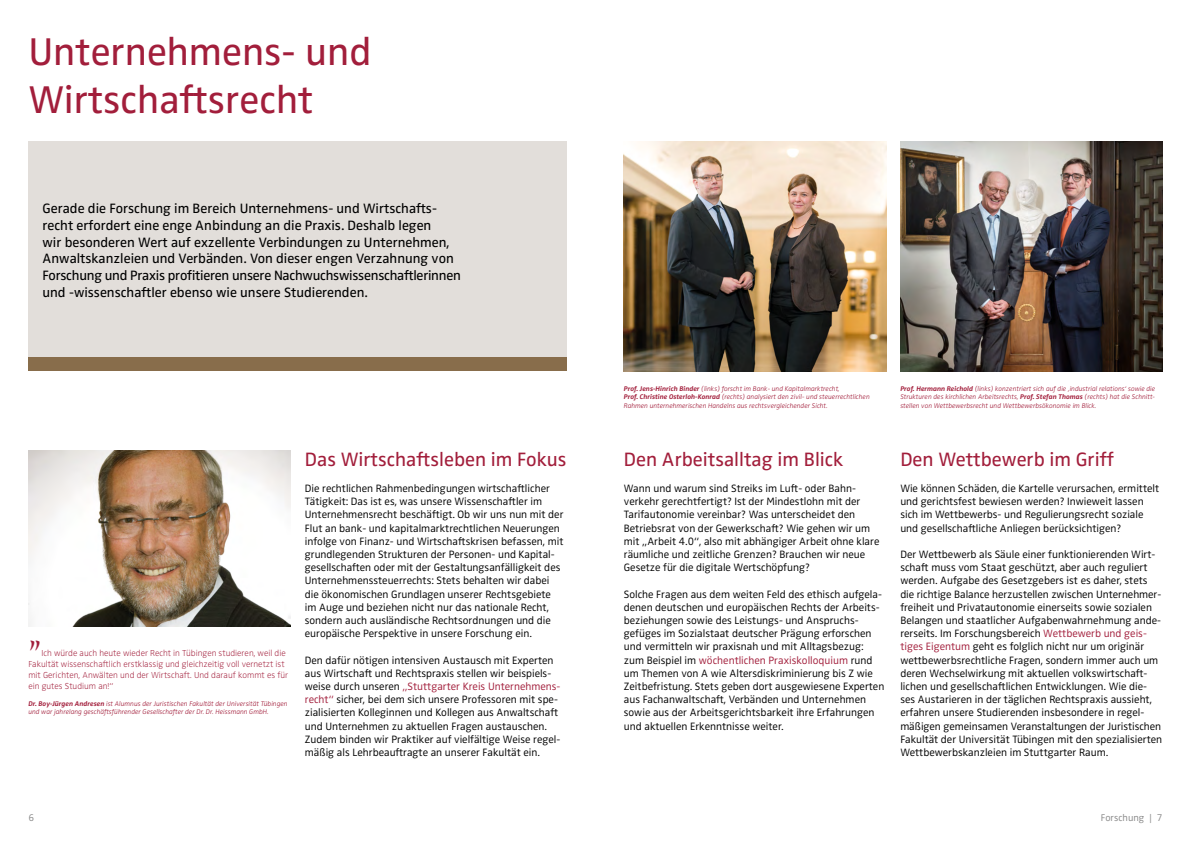
<style>
.page{position:relative;width:1191px;height:842px;background:#fff}
.page>*{position:absolute;margin:0;border:0;box-sizing:border-box;transform-origin:0 0}
.t1{font:40px/48px "Zwo OT";color:#a21e3b}
.t2{font:40px "Trajan Pro";color:#a21e3b}
.t3{font:20px "Zwo OT";color:#a21e3b}
.t4{font:14px/16.8px "Zwo OT";color:#000}
.t5{font:300 11px/13.2px "Zwo OT";color:#000}
.t6{font:300 10px "Zwo OT";color:#878787}
.t7{font:300 expanded 9px/10.8px "Zwo OT";color:#a21e3b}
.t8{font:italic 300 7px/8.4px "Zwo OT";color:#a21e3b}
.s1{font-weight:700}
.s2{color:#a21e3b}
</style>
<div class="page">
<img style="left:28px;top:450px;width:263px;height:176px">
<div style="left:28px;top:142px;width:539px;height:215px;background:#e2deda"></div>
<div style="left:28px;top:357px;width:539px;height:14px;background:#886d4b"></div>
<img style="left:624px;top:142px;width:262px;height:229px">
<img style="left:900px;top:142px;width:262px;height:229px">
<h1 class="t1" style="left:28px;top:29px;width:345px">Unternehmens- und<br>Wirtschaftsrecht</h1>
<p class="t4" style="left:43px;top:200px;width:420px">Gerade die Forschung im Bereich Unternehmens- und Wirtschafts&shy;recht erfordert eine enge Anbindung an die Praxis. Deshalb legen<br>wir besonderen Wert auf exzellente Verbindungen zu Unternehmen, Anwaltskanzleien und Verbänden. Von dieser engen Verzahnung von Forschung und Praxis profitieren unsere Nachwuchswissenschaftlerinnen und -wissenschaftler ebenso wie unsere Studierenden.</p>
<h1 class="t2" style="left:28px;top:606px;width:14px">„</h1>
<p class="t7" style="left:28px;top:648px;width:261px;text-indent:13px">Ich würde auch heute wieder Recht in Tübingen studieren, weil die Fakultät wissenschaftlich erstklassig und gleichzeitig voll vernetzt ist mit Gerichten, Anwälten und der Wirtschaft. Und darauf kommt es für ein gutes Studium an!“</p>
<p class="t8" style="left:28px;top:699px;width:261px"><span class="s1">Dr. Boy-Jürgen Andresen</span> ist Alumnus der Juristischen Fakultät der Universität Tübingen und war jahrelang geschäftsführender Gesellschafter der Dr. Dr. Heissmann GmbH.</p>
<h2 class="t3" style="left:305px;top:448px;width:263px">Das Wirtschaftsleben im Fokus</h2>
<p class="t5" style="left:305px;top:482px;width:260px">Die rechtlichen Rahmenbedingungen wirtschaftlicher Tätigkeit: Das ist es, was unsere Wissenschaftler im Unternehmensrecht beschäftigt. Ob wir uns nun mit der Flut an bank- und kapitalmarktrechtlichen Neuerungen infolge von Finanz- und Wirtschaftskrisen befassen, mit grundlegenden Strukturen der Personen- und Kapital&shy;gesellschaften oder mit der Gestaltungsanfälligkeit des Unternehmenssteuerrechts: Stets behalten wir dabei die ökonomischen Grundlagen unserer Rechtsgebiete im Auge und beziehen nicht nur das nationale Recht, sondern auch ausländische Rechtsordnungen und die europäische Perspektive in unsere Forschung ein.</p>
<p class="t5" style="left:305px;top:653px;width:257px">Den dafür nötigen intensiven Austausch mit Experten aus Wirtschaft und Rechtspraxis stellen wir beispiels&shy;weise durch unseren <span class="s2">„Stuttgarter Kreis Unternehmens&shy;recht“</span> sicher, bei dem sich unsere Professoren mit spe&shy;zialisierten Kolleginnen und Kollegen aus Anwaltschaft und Unternehmen zu aktuellen Fragen austauschen.<br>Zudem binden wir Praktiker auf vielfältige Weise regel&shy;mäßig als Lehrbeauftragte an unserer Fakultät ein.</p>
<p class="t8" style="left:624px;top:384px;width:247px"><span class="s1">Prof. Jens-Hinrich Binder</span> (links) forscht im Bank- und Kapitalmarktrecht,<br><span class="s1">Prof. Christine Osterloh-Konrad</span> (rechts) analysiert den zivil- und steuerrechtlichen<br>Rahmen unternehmerischen Handelns aus rechtsvergleichender Sicht.</p>
<p class="t8" style="left:900px;top:384px;width:256px;text-align:justify"><span class="s1">Prof. Hermann Reichold</span> (links) konzentriert sich auf die ‚industrial relations‘ sowie die Strukturen des kirchlichen Arbeitsrechts, <span class="s1">Prof. Stefan Thomas</span> (rechts) hat die Schnitt&shy;stellen von Wettbewerbsrecht und Wettbewerbsökonomie im Blick.</p>
<h2 class="t3" style="left:624px;top:448px;width:221px">Den Arbeitsalltag im Blick</h2>
<p class="t5" style="left:624px;top:482px;width:257px">Wann und warum sind Streiks im Luft- oder Bahn&shy;verkehr gerechtfertigt? Ist der Mindestlohn mit der Tarifautonomie vereinbar? Was unterscheidet den Betriebsrat von der Gewerkschaft? Wie gehen wir um mit „Arbeit 4.0“, also mit abhängiger Arbeit ohne klare räumliche und zeitliche Grenzen? Brauchen wir neue Gesetze für die digitale Wertschöpfung?</p>
<p class="t5" style="left:624px;top:587px;width:262px">Solche Fragen aus dem weiten Feld des ethisch aufgela&shy;denen deutschen und europäischen Rechts der Arbeits&shy;beziehungen sowie des Leistungs- und Anspruchs&shy;gefüges im Sozialstaat deutscher Prägung erforschen und vermitteln wir praxisnah und mit Alltagsbezug: zum Beispiel im <span class="s2">wöchentlichen Praxiskolloquium</span> rund um Themen von A wie Altersdiskriminierung bis Z wie Zeitbefristung. Stets geben dort ausgewiesene Experten aus Fachanwaltschaft, Verbänden und Unternehmen sowie aus der Arbeitsgerichtsbarkeit ihre Erfahrungen und aktuellen Erkenntnisse weiter.</p>
<h2 class="t3" style="left:900px;top:448px;width:215px">Den Wettbewerb im Griff</h2>
<p class="t5" style="left:900px;top:482px;width:260px">Wie können Schäden, die Kartelle verursachen, ermittelt und gerichtsfest bewiesen werden? Inwieweit lassen sich im Wettbewerbs- und Regulierungsrecht soziale und gesellschaftliche Anliegen berücksichtigen?</p>
<p class="t5" style="left:900px;top:548px;width:263px">Der Wettbewerb als Säule einer funktionierenden Wirt&shy;schaft muss vom Staat geschützt, aber auch reguliert werden. Aufgabe des Gesetzgebers ist es daher, stets die richtige Balance herzustellen zwischen Unternehmer&shy;freiheit und Privatautonomie einerseits sowie sozialen Belangen und staatlicher Aufgabenwahrnehmung ande&shy;rerseits. Im Forschungsbereich <span class="s2">Wettbewerb und geis&shy;tiges Eigentum</span> geht es folglich nicht nur um originär wettbewerbsrechtliche Fragen, sondern immer auch um deren Wechselwirkung mit aktuellen volkswirtschaft&shy;lichen und gesellschaftlichen Entwicklungen. Wie die&shy;ses Austarieren in der täglichen Rechtspraxis aussieht, erfahren unsere Studierenden insbesondere in regel&shy;mäßigen gemeinsamen Veranstaltungen der Juristischen Fakultät der Universität Tübingen mit den spezialisierten Wettbewerbskanzleien im Stuttgarter Raum.</p>
<p class="t6" style="left:28px;top:812px;width:7px">6</p>
<p class="t6" style="left:1101px;top:812px;width:63px">Forschung | 7</p>
</div>
